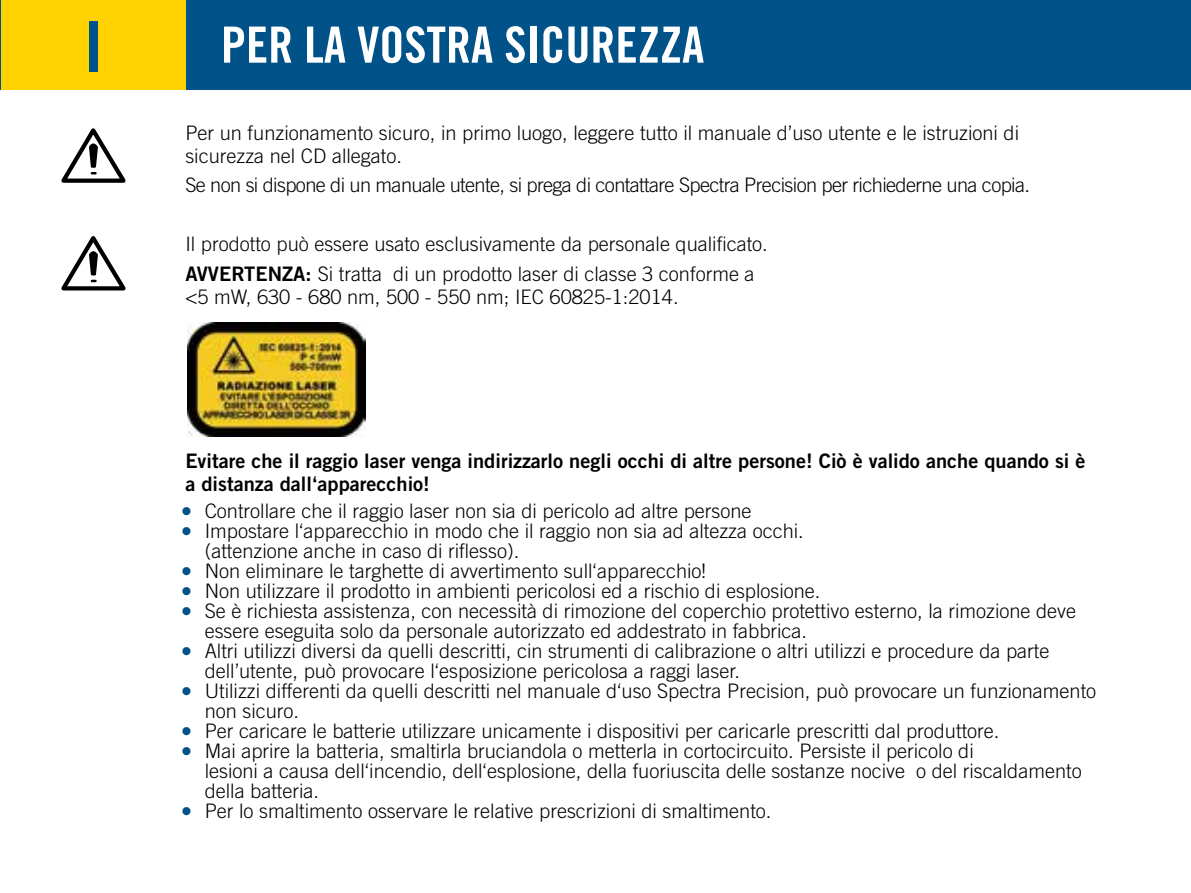
<style>
.page{position:relative;width:1191px;height:893px;background:#fff}
.page>*{position:absolute;margin:0;border:0;box-sizing:border-box;transform-origin:0 0}
.t1{font:70px "Trade Gothic LT Std Bd Cn 20";color:#005288}
.t2{font:50px "Trade Gothic LT Std Bd Cn 20";color:#fff}
.t3{font:300 20px/20px "Trade Gothic LT Std";color:#000}
.t4{font:20px/22.5px "Trade Gothic LT Std Bd 2";color:#000}
.t5{font:300 20px "Trade Gothic LT Std";letter-spacing:-.03em;color:#000}
.s1{font-family:"Trade Gothic LT Std Bd 2";font-weight:400}
</style>
<div class="page">
<div style="left:0;top:0;width:1191px;height:90px;background:#005288"></div>
<div style="left:1px;top:0;width:185px;height:90px;background:#ffd200"></div>
<svg style="left:61px;top:128px;width:65px;height:55px"></svg>
<svg style="left:61px;top:236px;width:65px;height:55px"></svg>
<img style="left:187px;top:322px;width:178px;height:114px">
<h1 class="t1" style="left:84px;top:4px;width:21px">I</h1>
<h2 class="t2" style="left:221px;top:14px;width:485px">PER LA VOSTRA SICUREZZA</h2>
<p class="t3" style="left:185px;top:122px;width:835px;line-height:22.5px">Per un funzionamento sicuro, in primo luogo, leggere tutto il manuale d’uso utente e le istruzioni di sicurezza nel CD allegato.</p>
<p class="t5" style="left:185px;top:173px;width:846px">Se non si dispone di un manuale utente, si prega di contattare Spectra Precision per richiederne una copia.</p>
<p class="t3" style="left:185px;top:229px;width:584px;line-height:29.5px">Il prodotto può essere usato esclusivamente da personale qualificato.<br><span class="s1">AVVERTENZA:</span> Si tratta di un prodotto laser di classe 3 conforme a</p>
<p class="t3" style="left:185px;top:286px;width:494px">&lt;5 mW, 630 - 680 nm, 500 - 550 nm; IEC 60825-1:2014.</p>
<p class="t4" style="left:185px;top:449px;width:901px">Evitare che il raggio laser venga indirizzarlo negli occhi di altre persone! Ciò è valido anche quando si è a distanza dall‘apparecchio!</p>
<p class="t3" style="left:182px;top:500px;width:571px"><sup>●</sup> Controllare che il raggio laser non sia di pericolo ad altre persone</p>
<p class="t3" style="left:205px;top:520px;width:600px;text-indent:-22px"><sup>●</sup> Impostare l‘apparecchio in modo che il raggio non sia ad altezza occhi. (attenzione anche in caso di riflesso).</p>
<p class="t3" style="left:182px;top:560px;width:525px"><sup>●</sup> Non eliminare le targhette di avvertimento sull‘apparecchio!</p>
<p class="t3" style="left:182px;top:580px;width:640px"><sup>●</sup> Non utilizzare il prodotto in ambienti pericolosi ed a rischio di esplosione.</p>
<p class="t3" style="left:205px;top:600px;width:873px;text-indent:-22px"><sup>●</sup> Se è richiesta assistenza, con necessità di rimozione del coperchio protettivo esterno, la rimozione deve essere eseguita solo da personale autorizzato ed addestrato in fabbrica.</p>
<p class="t3" style="left:205px;top:640px;width:846px;text-indent:-22px"><sup>●</sup> Altri utilizzi diversi da quelli descritti, cin strumenti di calibrazione o altri utilizzi e procedure da parte dell’utente, può provocare l‘esposizione pericolosa a raggi laser.</p>
<p class="t3" style="left:205px;top:680px;width:893px;text-indent:-22px"><sup>●</sup> Utilizzi differenti da quelli descritti nel manuale d‘uso Spectra Precision, può provocare un funzionamento non sicuro.</p>
<p class="t3" style="left:182px;top:720px;width:818px"><sup>●</sup> Per caricare le batterie utilizzare unicamente i dispositivi per caricarle prescritti dal produttore.</p>
<p class="t3" style="left:205px;top:740px;width:878px;text-indent:-22px"><sup>●</sup> Mai aprire la batteria, smaltirla bruciandola o metterla in cortocircuito. Persiste il pericolo di<br>lesioni a causa dell‘incendio, dell‘esplosione, della fuoriuscita delle sostanze nocive o del riscaldamento della batteria.</p>
<p class="t3" style="left:182px;top:800px;width:591px"><sup>●</sup> Per lo smaltimento osservare le relative prescrizioni di smaltimento.</p>
</div>
